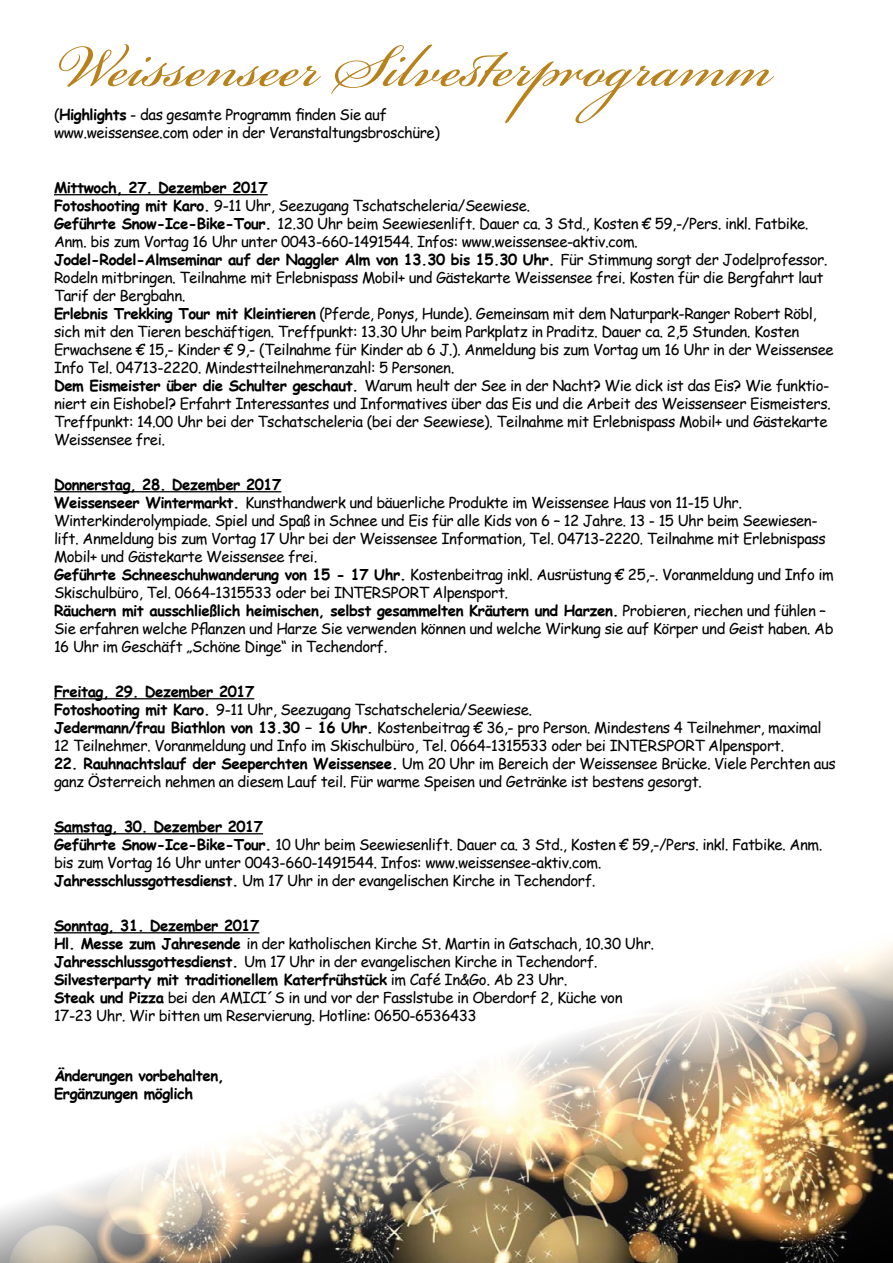
<style>
.page{position:relative;width:893px;height:1263px;background:#fff}
.page>*{position:absolute;margin:0;border:0;box-sizing:border-box;transform-origin:0 0}
.t1{font:93.15px "Bickham Script Pro";color:#b8811a}
.t2{font:15px/18px "Comic Sans MS";letter-spacing:-.03em;color:#000}
.t3{font:700 15px/18px "Comic Sans MS";letter-spacing:-.03em;color:#000}
.s1{font-weight:700}
</style>
<div class="page">
<img style="left:0;top:932px;width:893px;height:331px">
<hr style="left:54px;top:194px;width:214px;height:1px;background:#000">
<hr style="left:54px;top:491px;width:227px;height:1px;background:#000">
<hr style="left:54px;top:698px;width:200px;height:1px;background:#000">
<hr style="left:54px;top:833px;width:209px;height:1px;background:#000">
<hr style="left:54px;top:932px;width:205px;height:1px;background:#000">
<h1 class="t1" style="left:54px;top:-1px;width:720px">Weissenseer Silvesterprogramm</h1>
<p class="t2" style="left:54px;top:105px;width:387px">(<span class="s1">Highlights</span> - das gesamte Programm finden Sie auf www.weissensee.com oder in der Veranstaltungsbroschüre)</p>
<p class="t2" style="left:54px;top:178px;width:781px"><span class="s1">Mittwoch, 27. Dezember 2017<br>Fotoshooting mit Karo.</span> 9-11 Uhr, Seezugang Tschatscheleria/Seewiese.<br><span class="s1">Geführte Snow-Ice-Bike-Tour.</span> 12.30 Uhr beim Seewiesenlift. Dauer ca. 3 Std., Kosten € 59,-/Pers. inkl. Fatbike.<br>Anm. bis zum Vortag 16 Uhr unter 0043-660-1491544. Infos: www.weissensee-aktiv.com.<br><span class="s1">Jodel-Rodel-Almseminar auf der Naggler Alm von 13.30 bis 15.30 Uhr.</span> Für Stimmung sorgt der Jodelprofessor.<br>Rodeln mitbringen. Teilnahme mit Erlebnispass Mobil+ und Gästekarte Weissensee frei. Kosten für die Bergfahrt laut Tarif der Bergbahn.<br><span class="s1">Erlebnis Trekking Tour mit Kleintieren</span> (Pferde, Ponys, Hunde). Gemeinsam mit dem Naturpark-Ranger Robert Röbl, sich mit den Tieren beschäftigen. Treffpunkt: 13.30 Uhr beim Parkplatz in Praditz. Dauer ca. 2,5 Stunden. Kosten Erwachsene € 15,- Kinder € 9,- (Teilnahme für Kinder ab 6 J.). Anmeldung bis zum Vortag um 16 Uhr in der Weissensee Info Tel. 04713-2220. Mindestteilnehmeranzahl: 5 Personen.<br><span class="s1">Dem Eismeister über die Schulter geschaut.</span> Warum heult der See in der Nacht? Wie dick ist das Eis? Wie funktio&shy;niert ein Eishobel? Erfahrt Interessantes und Informatives über das Eis und die Arbeit des Weissenseer Eismeisters.<br>Treffpunkt: 14.00 Uhr bei der Tschatscheleria (bei der Seewiese). Teilnahme mit Erlebnispass Mobil+ und Gästekarte Weissensee frei.</p>
<p class="t2" style="left:54px;top:475px;width:781px"><span class="s1">Donnerstag, 28. Dezember 2017<br>Weissenseer Wintermarkt.</span> Kunsthandwerk und bäuerliche Produkte im Weissensee Haus von 11-15 Uhr.<br>Winterkinderolympiade. Spiel und Spaß in Schnee und Eis für alle Kids von 6 – 12 Jahre. 13 - 15 Uhr beim Seewiesen&shy;lift. Anmeldung bis zum Vortag 17 Uhr bei der Weissensee Information, Tel. 04713-2220. Teilnahme mit Erlebnispass Mobil+ und Gästekarte Weissensee frei.<br><span class="s1">Geführte Schneeschuhwanderung von 15 - 17 Uhr.</span> Kostenbeitrag inkl. Ausrüstung € 25,-. Voranmeldung und Info im Skischulbüro, Tel. 0664-1315533 oder bei INTERSPORT Alpensport.<br><span class="s1">Räuchern mit ausschließlich heimischen, selbst gesammelten Kräutern und Harzen.</span> Probieren, riechen und fühlen – Sie erfahren welche Pflanzen und Harze Sie verwenden können und welche Wirkung sie auf Körper und Geist haben. Ab 16 Uhr im Geschäft „Schöne Dinge“ in Techendorf.</p>
<p class="t2" style="left:54px;top:682px;width:769px"><span class="s1">Freitag, 29. Dezember 2017<br>Fotoshooting mit Karo.</span> 9-11 Uhr, Seezugang Tschatscheleria/Seewiese.<br><span class="s1">Jedermann/frau Biathlon von 13.30 – 16 Uhr.</span> Kostenbeitrag € 36,- pro Person. Mindestens 4 Teilnehmer, maximal 12 Teilnehmer. Voranmeldung und Info im Skischulbüro, Tel. 0664-1315533 oder bei INTERSPORT Alpensport.</p>
<p class="t2" style="left:54px;top:754px;width:783px"><span class="s1">22. Rauhnachtslauf der Seeperchten Weissensee.</span> Um 20 Uhr im Bereich der Weissensee Brücke. Viele Perchten aus ganz Österreich nehmen an diesem Lauf teil. Für warme Speisen und Getränke ist bestens gesorgt.</p>
<p class="t2" style="left:54px;top:817px;width:770px"><span class="s1">Samstag, 30. Dezember 2017<br>Geführte Snow-Ice-Bike-Tour.</span> 10 Uhr beim Seewiesenlift. Dauer ca. 3 Std., Kosten € 59,-/Pers. inkl. Fatbike. Anm. bis zum Vortag 16 Uhr unter 0043-660-1491544. Infos: www.weissensee-aktiv.com.<br><span class="s1">Jahresschlussgottesdienst.</span> Um 17 Uhr in der evangelischen Kirche in Techendorf.</p>
<p class="t2" style="left:54px;top:916px;width:602px"><span class="s1">Sonntag, 31. Dezember 2017<br>Hl. Messe zum Jahresende</span> in der katholischen Kirche St. Martin in Gatschach, 10.30 Uhr.<br><span class="s1">Jahresschlussgottesdienst.</span> Um 17 Uhr in der evangelischen Kirche in Techendorf.<br><span class="s1">Silvesterparty mit traditionellem Katerfrühstück</span> im Café In&amp;Go. Ab 23 Uhr.<br><span class="s1">Steak und Pizza</span> bei den AMICI´S in und vor der Fasslstube in Oberdorf 2, Küche von 17-23 Uhr. Wir bitten um Reservierung. Hotline: 0650-6536433</p>
<p class="t3" style="left:54px;top:1066px;width:172px">Änderungen vorbehalten,<br>Ergänzungen möglich</p>
</div>
